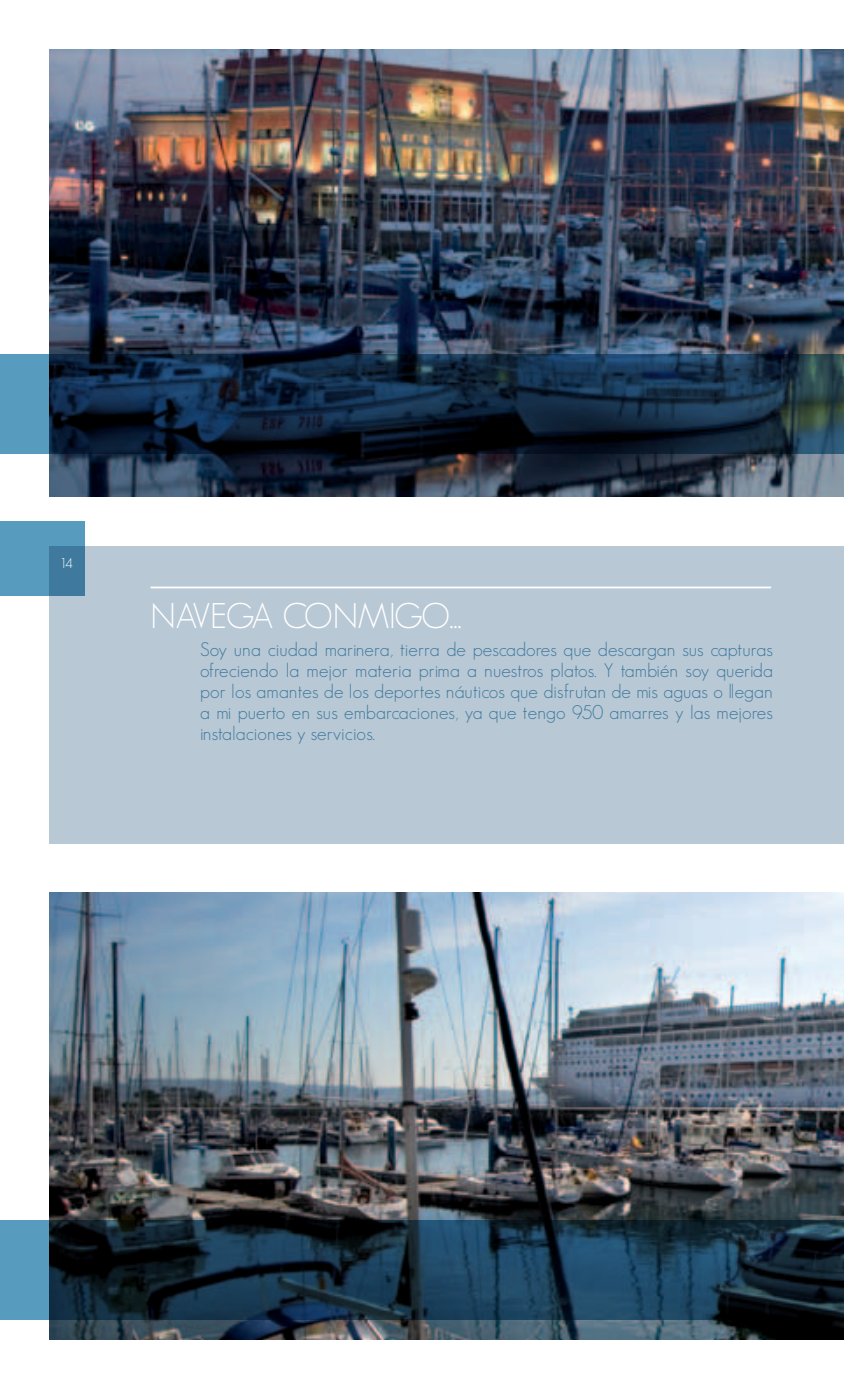
<style>
.page{position:relative;width:844px;height:1389px;background:#fff}
.page>*{position:absolute;margin:0;border:0;box-sizing:border-box;transform-origin:0 0}
.t1{font:300 35px "Geosans";letter-spacing:-.035em;color:#fff}
.t2{font:300 19.25px/21px "Geosans";letter-spacing:.005em;color:#579cbe;text-align:justify}
.t3{font:300 14px "Geosans";color:#fff}
</style>
<div class="page">
<img style="left:50px;top:893px;width:793px;height:446px">
<img style="left:50px;top:50px;width:793px;height:446px">
<div style="left:50px;top:546px;width:793px;height:297px;background:#b9c8d5"></div>
<svg style="left:0;top:521px;width:84px;height:74px;background:#5092b5"></svg>
<hr style="left:150px;top:587px;width:621px;height:1px;background:#fff">
<svg style="left:0;top:355px;width:843px;height:99px;background:#152c42"></svg>
<svg style="left:0;top:1220px;width:843px;height:100px;background:#183547"></svg>
<p class="t3" style="left:60px;top:556px;width:14px">14</p>
<h1 class="t1" style="left:150px;top:597px;width:312px">NAVEGA CONMIGO...</h1>
<p class="t2" style="left:200px;top:639px;width:574px">Soy una ciudad marinera, tierra de pescadores que descargan sus capturas ofreciendo la mejor materia prima a nuestros platos. Y también soy querida por los amantes de los deportes náuticos que disfrutan de mis aguas o llegan a mi puerto en sus embarcaciones, ya que tengo 950 amarres y las mejores instalaciones y servicios.</p>
</div>
